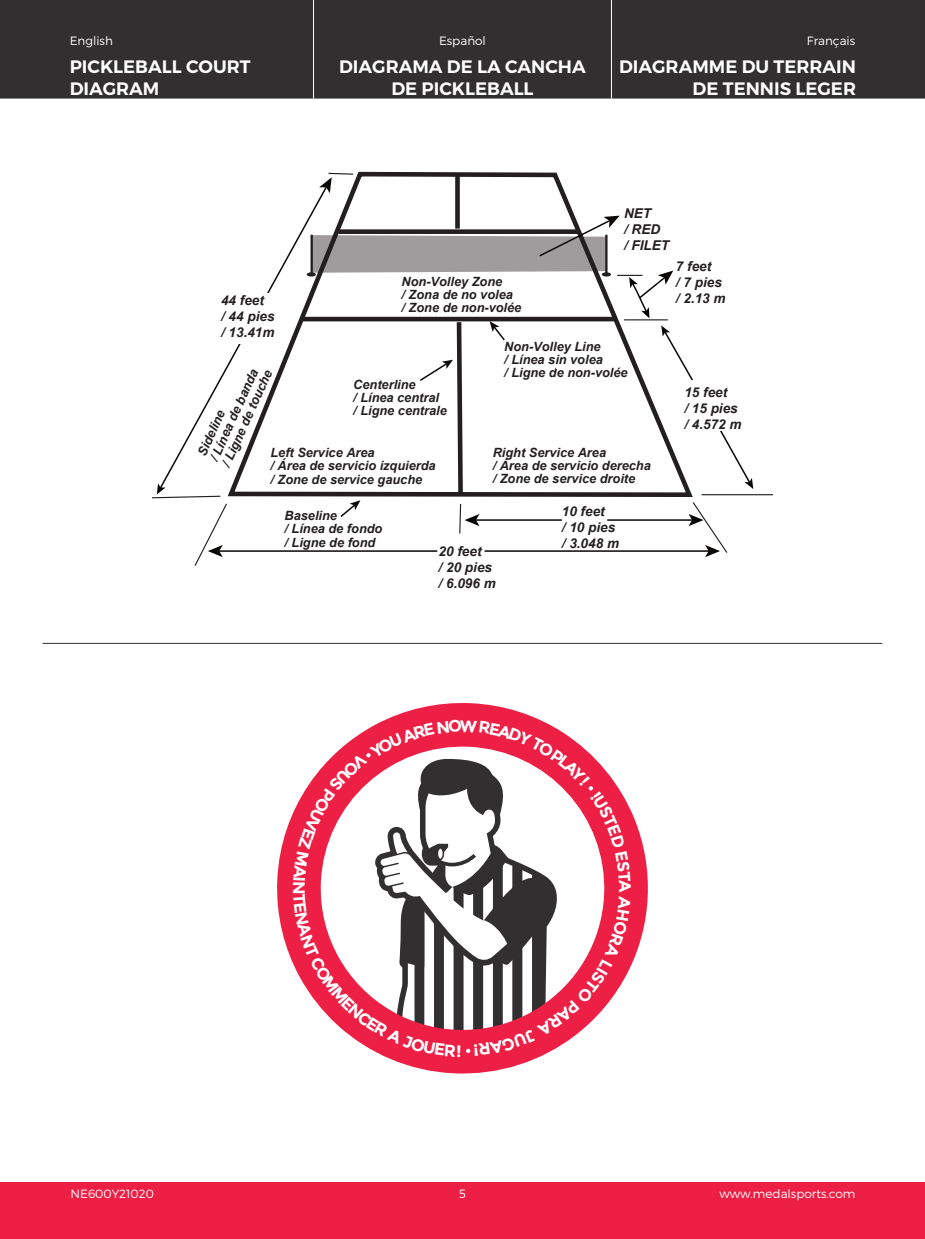
<style>
.page{position:relative;width:925px;height:1239px;background:#fff}
.page>*{position:absolute;margin:0;border:0;box-sizing:border-box;transform-origin:0 0}
.t1{font:600 18px/21.6px "Montserrat";color:#fff;text-align:right}
.t2{font:700 16.65px "Montserrat";color:#fff}
.t3{font:italic 700 13.5px/16.2px "Arial";color:#231f20}
.t4{font:italic 700 12.75px/13.2px "Arial";color:#231f20}
.t5{font:300 12px "Montserrat";color:#fff}
</style>
<div class="page">
<div style="left:0;top:0;width:924px;height:99px;background:#312f30"></div>
<div style="left:0;top:1183px;width:924px;height:56px;background:#ed1f45"></div>
<hr style="left:313px;top:0;width:1px;height:99px;background:#fff">
<hr style="left:611px;top:0;width:1px;height:99px;background:#fff">
<svg style="left:228px;top:171px;width:392px;height:326px"></svg>
<svg style="left:455px;top:176px;width:4px;height:40px"></svg>
<hr style="left:701px;top:494px;width:71px;height:1px;background:#231f20">
<svg style="left:162px;top:184px;width:166px;height:306px"></svg>
<svg style="left:319px;top:172px;width:35px;height:21px"></svg>
<hr style="left:218px;top:550px;width:219px;height:2px;background:#080705">
<svg style="left:152px;top:483px;width:76px;height:83px"></svg>
<svg style="left:275px;top:302px;width:2px;height:19px"></svg>
<div style="left:213px;top:293px;width:62px;height:50px;background:#fff"></div>
<svg style="left:311px;top:216px;width:442px;height:341px"></svg>
<hr style="left:43px;top:643px;width:839px;height:1px;background:#312f30">
<svg style="left:277px;top:703px;width:371px;height:371px"></svg>
<svg style="left:293px;top:720px;width:337px;height:337px"></svg>
<p class="t5" style="left:70px;top:33px;width:45px">English</p>
<p class="t5" style="left:439px;top:33px;width:48px">Español</p>
<p class="t5" style="left:806px;top:33px;width:50px">Français</p>
<h1 class="t1" style="left:619px;top:56px;width:238px">DIAGRAMME DU TERRAIN<br>DE TENNIS LEGER</h1>
<h1 class="t1" style="left:70px;top:56px;width:182px;text-align:left">PICKLEBALL COURT<br>DIAGRAM</h1>
<h1 class="t1" style="left:339px;top:56px;width:248px;text-align:center">DIAGRAMA DE LA CANCHA<br>DE PICKLEBALL</h1>
<p class="t3" style="left:221px;top:292px;width:55px">44 feet<br>/ 44 pies / 13.41m</p>
<p class="t4" style="left:401px;top:275px;width:121px">Non-Volley Zone<br>/ Zona de no volea<br>/ Zone de non-volée</p>
<p class="t3" style="left:623px;top:206px;width:47px">NET<br>/ RED<br>/ FILET</p>
<p class="t3" style="left:675px;top:258px;width:51px">7 feet<br>/ 7 pies / 2.13 m</p>
<p class="t4" style="left:504px;top:340px;width:125px">Non-Volley Line<br>/ Línea sin volea<br>/ Ligne de non-volée</p>
<p class="t4" style="left:195px;top:453px;width:106px;rotate:-66deg">Sideline<br>/ Línea de banda / Ligne de touche</p>
<p class="t4" style="left:353px;top:378px;width:95px">Centerline<br>/ Línea central<br>/ Ligne centrale</p>
<p class="t4" style="left:270px;top:446px;width:167px">Left Service Area<br>/ Área de servicio izquierda / Zone de service gauche</p>
<p class="t4" style="left:284px;top:509px;width:99px">Baseline<br>/ Línea de fondo / Ligne de fond</p>
<p class="t3" style="left:561px;top:503px;width:59px">10 feet<br>/ 10 pies / 3.048 m</p>
<p class="t3" style="left:438px;top:543px;width:59px">20 feet<br>/ 20 pies / 6.096 m</p>
<p class="t4" style="left:492px;top:446px;width:160px">Right Service Area<br>/ Área de servicio derecha / Zone de service droite</p>
<p class="t3" style="left:684px;top:384px;width:59px">15 feet<br>/ 15 pies / 4.572 m</p>
<h2 class="t2" style="left:309px;top:881px;width:15px;rotate:90deg">N</h2>
<p class="t5" style="left:71px;top:1186px;width:85px">NE600Y21020</p>
<p class="t5" style="left:459px;top:1186px;width:8px">5</p>
<p class="t5" style="left:719px;top:1186px;width:137px">www.medalsports.com</p>
</div>
